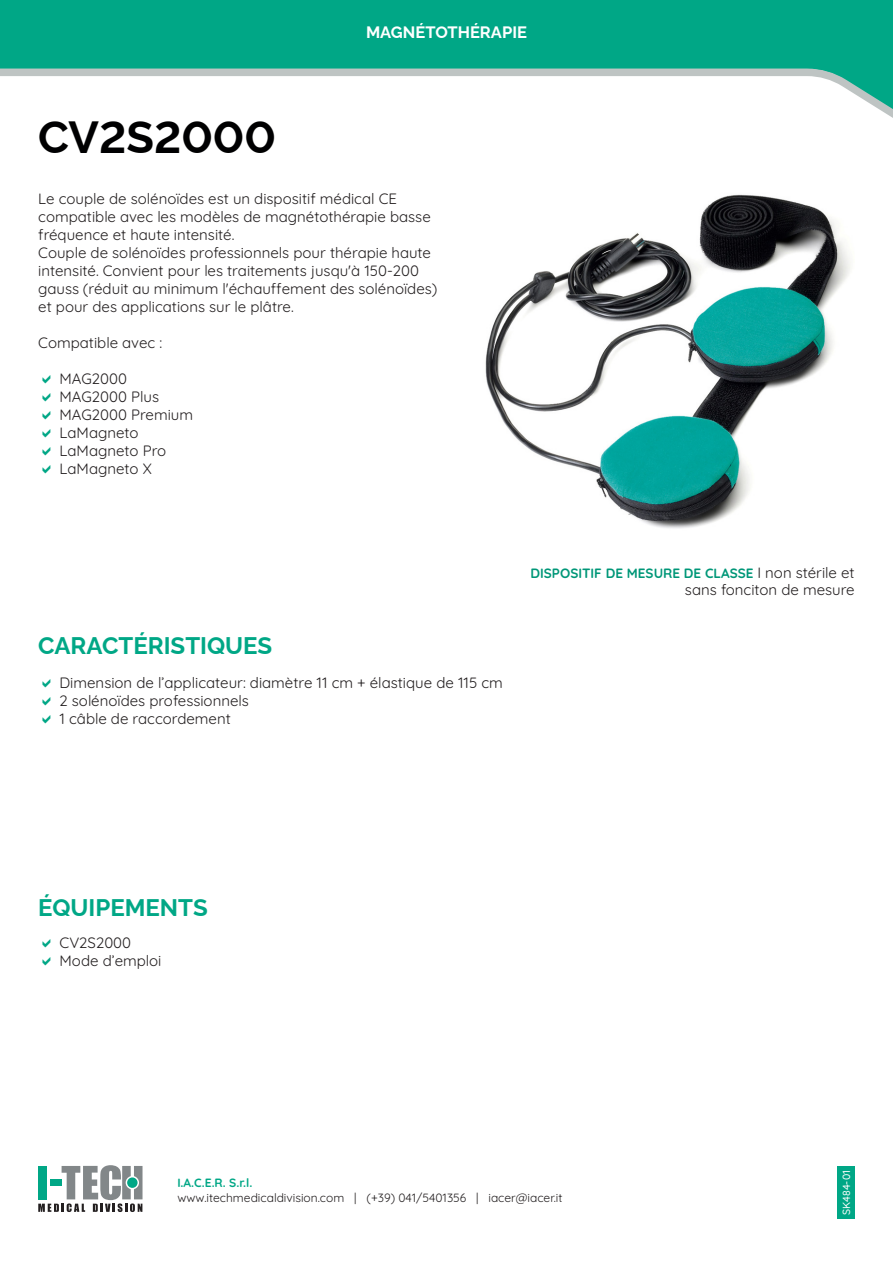
<style>
.page{position:relative;width:893px;height:1263px;background:#fff}
.page>*{position:absolute;margin:0;border:0;box-sizing:border-box;transform-origin:0 0}
.t1{font:700 45px "Raleway";color:#000001}
.t2{font:700 24px "Raleway";color:#00a786}
.t3{font:700 16.5px "Raleway";color:#fff}
.t4{font:15px/18px "Quicksand";color:#231f20}
.t5{font:700 13.5px "Quicksand";color:#009778}
.t6{font:12px "Quicksand";color:#231f20}
.t7{font:700 12px "Quicksand";color:#00a786}
.t8{font:500 10.5px "Quicksand";color:#fff}
.s1{font-weight:400;font-size:15px;color:#231f20}
</style>
<div class="page">
<div style="left:0;top:0;width:893px;height:65px;background:#00a786"></div>
<svg style="left:0;top:65px;width:893px;height:53px"></svg>
<svg style="left:38px;top:1165px;width:105px;height:47px"></svg>
<div style="left:837px;top:1166px;width:18px;height:53px;background:#00a786"></div>
<img style="left:485px;top:194px;width:366px;height:335px">
<p class="t1" style="left:38px;top:101px;width:239px">CV2S2000</p>
<p class="t3" style="left:366px;top:19px;width:162px">MAGNÉTOTHÉRAPIE</p>
<p class="t4" style="left:38px;top:188px;width:394px">Le couple de solénoïdes est un dispositif médical CE compatible avec les modèles de magnétothérapie basse fréquence et haute intensité.</p>
<p class="t4" style="left:38px;top:242px;width:394px">Couple de solénoïdes professionnels pour thérapie haute</p>
<p class="t4" style="left:38px;top:260px;width:401px">intensité. Convient pour les traitements jusqu'à 150-200 gauss (réduit au minimum l'échauffement des solénoïdes) et pour des applications sur le plâtre.</p>
<p class="t4" style="left:38px;top:332px;width:125px">Compatible avec :</p>
<p class="t4" style="left:60px;top:368px;width:69px">MAG2000</p>
<p class="t4" style="left:60px;top:386px;width:101px">MAG2000 Plus</p>
<p class="t4" style="left:60px;top:404px;width:135px">MAG2000 Premium</p>
<p class="t4" style="left:60px;top:422px;width:81px">LaMagneto</p>
<p class="t4" style="left:60px;top:440px;width:108px">LaMagneto Pro</p>
<p class="t4" style="left:60px;top:458px;width:94px">LaMagneto X</p>
<p class="t2" style="left:38px;top:626px;width:236px">CARACTÉRISTIQUES</p>
<p class="t4" style="left:60px;top:672px;width:445px">Dimension de l’applicateur: diamètre 11 cm + élastique de 115 cm</p>
<p class="t4" style="left:60px;top:690px;width:191px">2 solénoïdes professionnels</p>
<p class="t4" style="left:60px;top:708px;width:173px">1 câble de raccordement</p>
<p class="t5" style="left:531px;top:563px;width:326px">DISPOSITIF DE MESURE DE CLASSE <span class="s1">I non stérile et</span></p>
<p class="t4" style="left:685px;top:579px;width:171px">sans fonciton de mesure</p>
<p class="t2" style="left:38px;top:888px;width:171px">ÉQUIPEMENTS</p>
<p class="t4" style="left:60px;top:932px;width:73px">CV2S2000</p>
<p class="t4" style="left:60px;top:950px;width:103px">Mode d’emploi</p>
<p class="t7" style="left:177px;top:1174px;width:77px">I.A.C.E.R. S.r.l.</p>
<p class="t6" style="left:177px;top:1188px;width:387px">www.itechmedicaldivision.com | (+39) 041/5401356 | iacer@iacer.it</p>
<p class="t8" style="left:838px;top:1215px;width:46px;rotate:-90deg">SK484-01</p>
</div>
